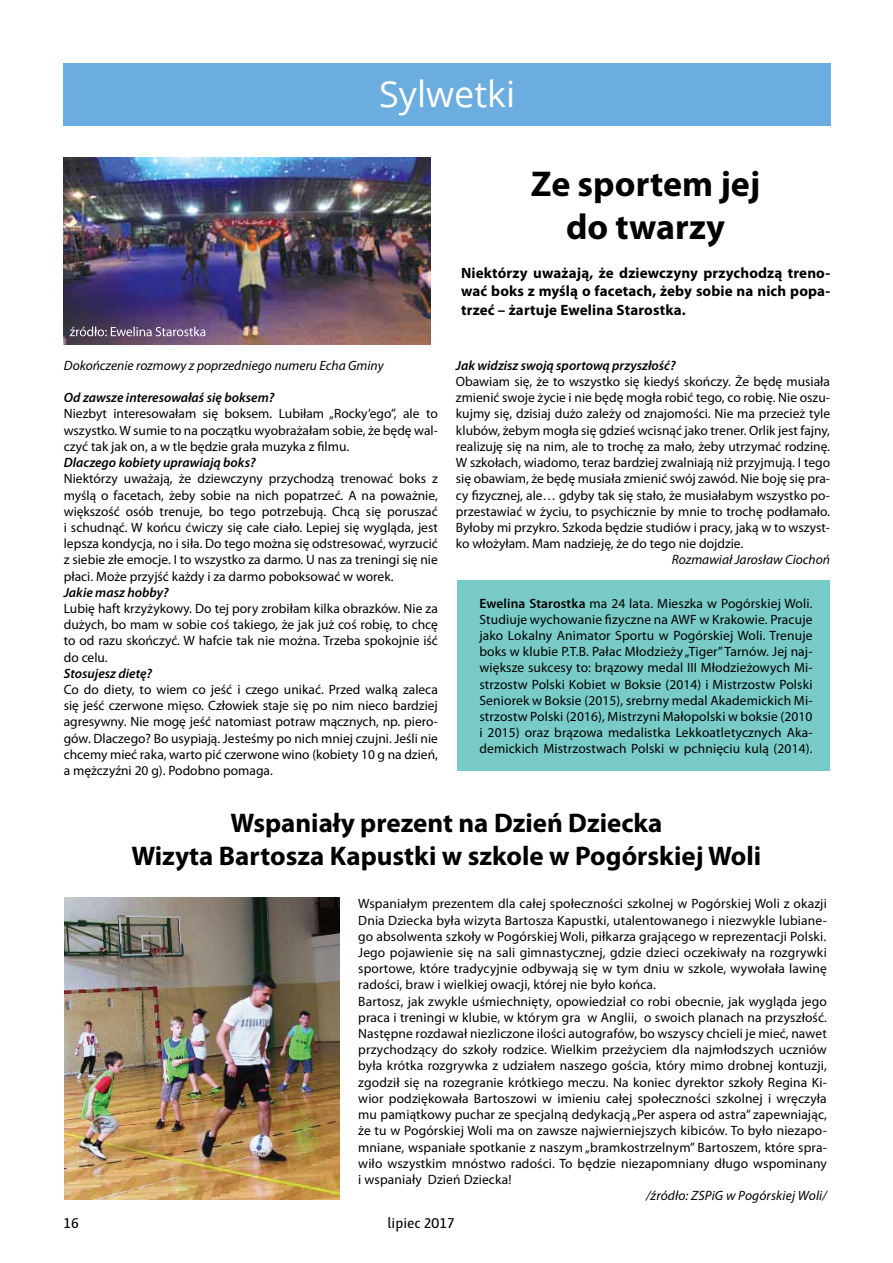
<style>
.page{position:relative;width:893px;height:1263px;background:#fff}
.page>*{position:absolute;margin:0;border:0;box-sizing:border-box;transform-origin:0 0}
.t1{font:700 36px/43.2px "Myriad Pro";color:#000;text-align:center}
.t2{font:36px "Open Sans";color:#fff}
.t3{font:700 27px/32.4px "Myriad Pro";color:#000;text-align:center}
.t4{font:700 15px/18px "Myriad Pro";letter-spacing:.01em;color:#000;text-align:justify}
.t5{font:15px "Haptic Pro";color:#000}
.t6{font:13.5px/16.2px "Myriad Pro";letter-spacing:.01em;color:#000;text-align:justify}
.t7{font:italic 600 13.5px "Myriad Pro";color:#000}
.t8{font:italic 13.5px "Myriad Pro";color:#000}
.s1{font-weight:600}
</style>
<div class="page">
<div style="left:64px;top:63px;width:767px;height:63px;background:#6caddf"></div>
<div style="left:458px;top:580px;width:372px;height:190px;background:#78cbc6"></div>
<img style="left:64px;top:157px;width:367px;height:188px">
<img style="left:65px;top:897px;width:275px;height:302px">
<svg style="left:70px;top:327px;width:135px;height:9px"></svg>
<h1 class="t2" style="left:379px;top:69px;width:137px">Sylwetki</h1>
<p class="t8" style="left:64px;top:357px;width:321px">Dokończenie rozmowy z poprzedniego numeru Echa Gminy</p>
<p class="t7" style="left:64px;top:389px;width:212px">Od zawsze interesowałaś się boksem?</p>
<p class="t6" style="left:64px;top:406px;width:376px">Niezbyt interesowałam się boksem. Lubiłam „Rocky’ego”, ale to wszystko. W sumie to na początku wyobrażałam sobie, że będę wal&shy;czyć tak jak on, a w tle będzie grała muzyka z filmu.</p>
<p class="t7" style="left:64px;top:454px;width:193px">Dlaczego kobiety uprawiają boks?</p>
<p class="t6" style="left:64px;top:470px;width:376px">Niektórzy uważają, że dziewczyny przychodzą trenować boks z myślą o facetach, żeby sobie na nich popatrzeć. A na poważnie, większość osób trenuje, bo tego potrzebują. Chcą się poruszać i schudnąć. W końcu ćwiczy się całe ciało. Lepiej się wygląda, jest lepsza kondycja, no i siła. Do tego można się odstresować, wyrzucić z siebie złe emocje. I to wszystko za darmo. U nas za treningi się nie płaci. Może przyjść każdy i za darmo poboksować w worek.</p>
<p class="t7" style="left:64px;top:584px;width:106px">Jakie masz hobby?</p>
<p class="t6" style="left:64px;top:600px;width:376px">Lubię haft krzyżykowy. Do tej pory zrobiłam kilka obrazków. Nie za dużych, bo mam w sobie coś takiego, że jak już coś robię, to chcę to od razu skończyć. W hafcie tak nie można. Trzeba spokojnie iść do celu.</p>
<p class="t7" style="left:64px;top:665px;width:90px">Stosujesz dietę?</p>
<p class="t6" style="left:64px;top:681px;width:376px">Co do diety, to wiem co jeść i czego unikać. Przed walką zaleca się jeść czerwone mięso. Człowiek staje się po nim nieco bardziej agresywny. Nie mogę jeść natomiast potraw mącznych, np. piero&shy;gów. Dlaczego? Bo usypiają. Jesteśmy po nich mniej czujni. Jeśli nie chcemy mieć raka, warto pić czerwone wino (kobiety 10 g na dzień, a mężczyźni 20 g). Podobno pomaga.</p>
<h1 class="t1" style="left:531px;top:161px;width:231px">Ze sportem jej do twarzy</h1>
<p class="t4" style="left:461px;top:264px;width:371px">Niektórzy uważają, że dziewczyny przychodzą treno&shy;wać boks z myślą o facetach, żeby sobie na nich popa&shy;trzeć – żartuje Ewelina Starostka.</p>
<p class="t7" style="left:456px;top:357px;width:221px">Jak widzisz swoją sportową przyszłość?</p>
<p class="t6" style="left:456px;top:373px;width:376px">Obawiam się, że to wszystko się kiedyś skończy. Że będę musiała zmienić swoje życie i nie będę mogła robić tego, co robię. Nie oszu&shy;kujmy się, dzisiaj dużo zależy od znajomości. Nie ma przecież tyle klubów, żebym mogła się gdzieś wcisnąć jako trener. Orlik jest fajny, realizuję się na nim, ale to trochę za mało, żeby utrzymać rodzinę.<br>W szkołach, wiadomo, teraz bardziej zwalniają niż przyjmują. I tego się obawiam, że będę musiała zmienić swój zawód. Nie boję się pra&shy;cy fizycznej, ale… gdyby tak się stało, że musiałabym wszystko po&shy;przestawiać w życiu, to psychicznie by mnie to trochę podłamało.<br>Byłoby mi przykro. Szkoda będzie studiów i pracy, jaką w to wszyst&shy;ko włożyłam. Mam nadzieję, że do tego nie dojdzie.</p>
<p class="t8" style="left:672px;top:551px;width:160px">Rozmawiał Jarosław Ciochoń</p>
<p class="t6" style="left:479px;top:595px;width:335px"><span class="s1">Ewelina Starostka</span> ma 24 lata. Mieszka w Pogórskiej Woli.<br>Studiuje wychowanie fizyczne na AWF w Krakowie. Pracuje jako Lokalny Animator Sportu w Pogórskiej Woli. Trenuje boks w klubie P.T.B. Pałac Młodzieży „Tiger” Tarnów. Jej naj&shy;większe sukcesy to: brązowy medal III Młodzieżowych Mi&shy;strzostw Polski Kobiet w Boksie (2014) i Mistrzostw Polski Seniorek w Boksie (2015), srebrny medal Akademickich Mi&shy;strzostw Polski (2016), Mistrzyni Małopolski w boksie (2010 i 2015) oraz brązowa medalistka Lekkoatletycznych Aka&shy;demickich Mistrzostwach Polski w pchnięciu kulą (2014).</p>
<h2 class="t3" style="left:132px;top:806px;width:631px">Wspaniały prezent na Dzień Dziecka<br>Wizyta Bartosza Kapustki w szkole w Pogórskiej Woli</h2>
<p class="t6" style="left:358px;top:896px;width:470px;text-align:left">Wspaniałym prezentem dla całej społeczności szkolnej w Pogórskiej Woli z okazji Dnia Dziecka była wizyta Bartosza Kapustki, utalentowanego i niezwykle lubiane&shy;go absolwenta szkoły w Pogórskiej Woli, piłkarza grającego w reprezentacji Polski.<br>Jego pojawienie się na sali gimnastycznej, gdzie dzieci oczekiwały na rozgrywki sportowe, które tradycyjnie odbywają się w tym dniu w szkole, wywołała lawinę radości, braw i wielkiej owacji, której nie było końca.<br>Bartosz, jak zwykle uśmiechnięty, opowiedział co robi obecnie, jak wygląda jego praca i treningi w klubie, w którym gra w Anglii, o swoich planach na przyszłość.<br>Następne rozdawał niezliczone ilości autografów, bo wszyscy chcieli je mieć, nawet przychodzący do szkoły rodzice. Wielkim przeżyciem dla najmłodszych uczniów była krótka rozgrywka z udziałem naszego gościa, który mimo drobnej kontuzji, zgodził się na rozegranie krótkiego meczu. Na koniec dyrektor szkoły Regina Ki&shy;wior podziękowała Bartoszowi w imieniu całej społeczności szkolnej i wręczyła mu pamiątkowy puchar ze specjalną dedykacją „Per aspera od astra” zapewniając, że tu w Pogórskiej Woli ma on zawsze najwierniejszych kibiców. To było niezapo&shy;mniane, wspaniałe spotkanie z naszym „bramkostrzelnym” Bartoszem, które spra&shy;wiło wszystkim mnóstwo radości. To będzie niezapomniany długo wspominany i wspaniały Dzień Dziecka!</p>
<p class="t8" style="left:646px;top:1187px;width:182px">/źródło: ZSPiG w Pogórskiej Woli/</p>
<p class="t5" style="left:64px;top:1214px;width:17px">16</p>
<p class="t5" style="left:388px;top:1214px;width:69px">lipiec 2017</p>
</div>
